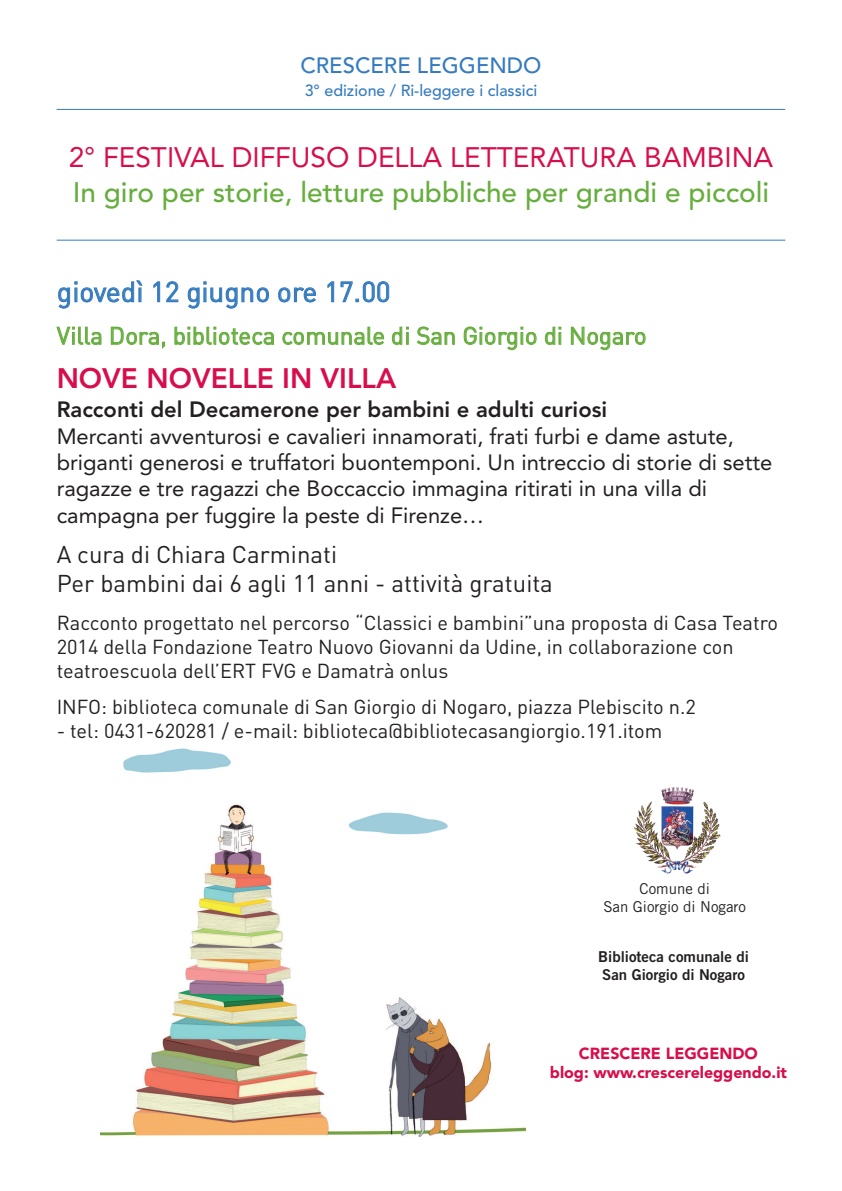
<style>
.page{position:relative;width:842px;height:1191px;background:#fff}
.page>*{position:absolute;margin:0;border:0;box-sizing:border-box;transform-origin:0 0}
.t1{font:500 28px "Avenir LT Std";color:#66ae3d}
.t2{font:28px "Avenir LT Std";color:#d70e4b}
.t3{font:28px "DIN";letter-spacing:-.005em;color:#357bbf}
.t4{font:800 28px "Avenir LT Std";color:#d70e4b}
.t5{font:24px/28.8px "DIN";color:#231f20}
.t6{font:24px "DIN";letter-spacing:-.005em;color:#66ae3d}
.t7{font:22px/26.4px "Avenir LT Std";color:#231f20}
.t8{font:800 22px "Avenir LT Std";color:#231f20}
.t9{font:500 22px "Avenir LT Std";color:#357bbf}
.t10{font:20px/24px "DIN";color:#231f20}
.t11{font:900 16px/19.2px "Avenir LT Std";color:#d70e4b;text-align:center}
.t12{font:500 16px "Avenir LT Std";color:#357bbf}
.t13{font:15px/18px "Trade Gothic Bold Two";color:#231f20}
.t14{font:15px/18px "Trade Gothic";color:#231f20;text-align:center}
</style>
<div class="page">
<img style="left:101px;top:748px;width:425px;height:389px">
<hr style="left:57px;top:109px;width:728px;height:1px;background:#357bbf">
<hr style="left:57px;top:240px;width:728px;height:1px;background:#357bbf">
<img style="left:635px;top:788px;width:85px;height:85px">
<p class="t9" style="left:300px;top:57px;width:243px">CRESCERE LEGGENDO</p>
<p class="t12" style="left:305px;top:83px;width:234px">3° edizione / Ri-leggere i classici</p>
<h1 class="t2" style="left:69px;top:146px;width:706px">2° FESTIVAL DIFFUSO DELLA LETTERATURA BAMBINA</h1>
<h1 class="t1" style="left:73px;top:181px;width:698px">In giro per storie, letture pubbliche per grandi e piccoli</h1>
<h1 class="t3" style="left:57px;top:276px;width:335px">giovedì 12 giugno ore 17.00</h1>
<p class="t6" style="left:57px;top:322px;width:591px">Villa Dora, biblioteca comunale di San Giorgio di Nogaro</p>
<h1 class="t4" style="left:57px;top:367px;width:341px">NOVE NOVELLE IN VILLA</h1>
<p class="t8" style="left:57px;top:400px;width:552px">Racconti del Decamerone per bambini e adulti curiosi</p>
<p class="t7" style="left:57px;top:424px;width:717px">Mercanti avventurosi e cavalieri innamorati, frati furbi e dame astute, briganti generosi e truffatori buontemponi. Un intreccio di storie di sette ragazze e tre ragazzi che Boccaccio immagina ritirati in una villa di campagna per fuggire la peste di Firenze…</p>
<p class="t5" style="left:57px;top:540px;width:498px">A cura di Chiara Carminati<br>Per bambini dai 6 agli 11 anni - attività gratuita</p>
<p class="t10" style="left:57px;top:611px;width:723px">Racconto progettato nel percorso “Classici e bambini”una proposta di Casa Teatro<br>2014 della Fondazione Teatro Nuovo Giovanni da Udine, in collaborazione con teatroescuola dell’ERT FVG e Damatrà onlus</p>
<p class="t10" style="left:57px;top:695px;width:641px">INFO: biblioteca comunale di San Giorgio di Nogaro, piazza Plebiscito n.2</p>
<p class="t10" style="left:57px;top:719px;width:607px">- tel: 0431-620281 / e-mail: biblioteca@bibliotecasangiorgio.191.itom</p>
<p class="t14" style="left:603px;top:881px;width:144px">Comune di<br>San Giorgio di Nogaro</p>
<p class="t13" style="left:598px;top:949px;width:152px">Biblioteca comunale di<br>San Giorgio di Nogaro</p>
<p class="t11" style="left:550px;top:1045px;width:239px">CRESCERE LEGGENDO<br>blog: www.crescereleggendo.it</p>
</div>
